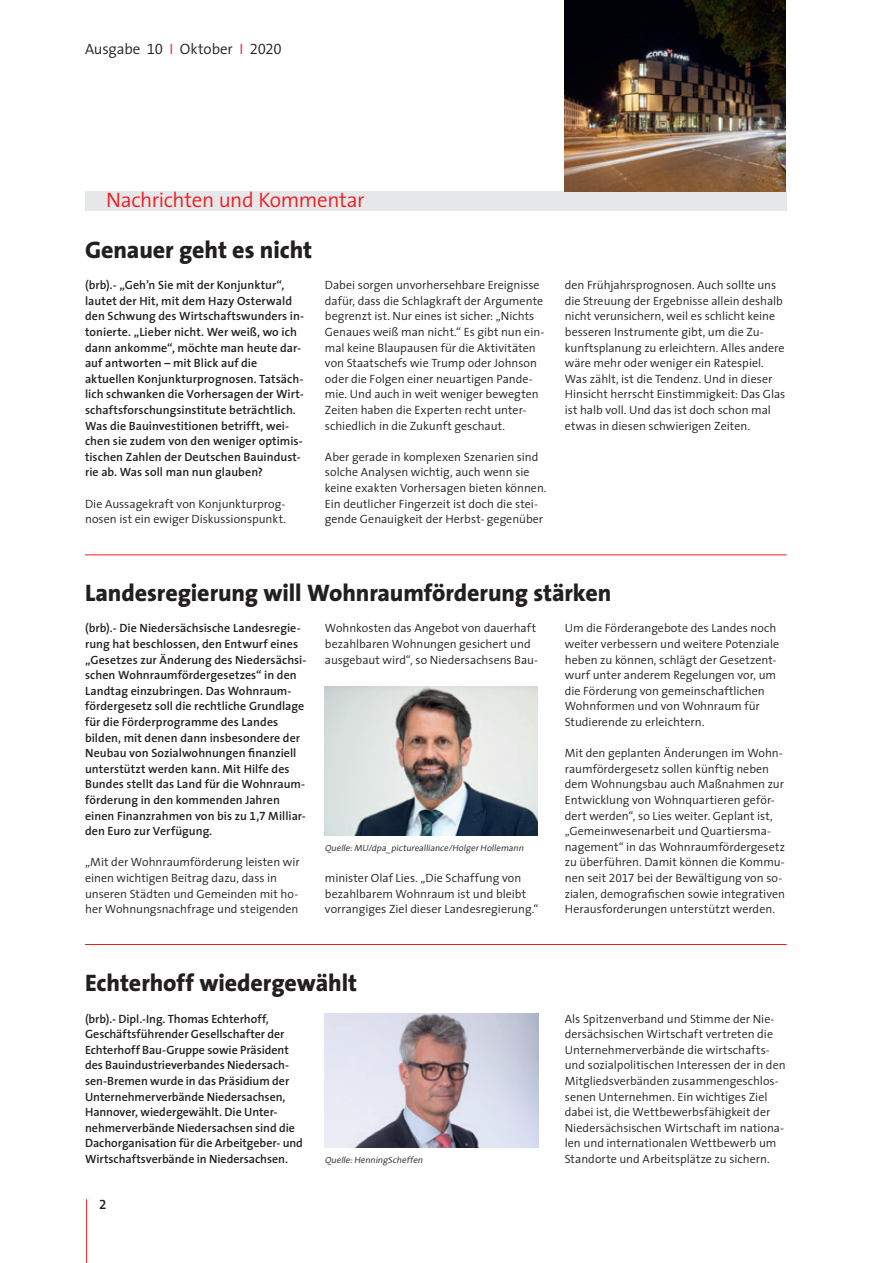
<style>
.page{position:relative;width:893px;height:1263px;background:#fff}
.page>*{position:absolute;margin:0;border:0;box-sizing:border-box;transform-origin:0 0}
.Überschrift{font:800 24px "LBS Thesis";letter-spacing:-.005em;color:#231f20}
.Subtitel{font:300 21px "LBS Thesis";letter-spacing:-.02em;color:#ee1d23}
.Zeile_links{font:300 15px "LBS Thesis";letter-spacing:-.015em;color:#231f20}
.t1{font:600 13.5px "LBS Thesis";color:#231f20}
.Fliesstext{font:300 12px/15.6px "LBS Thesis";color:#231f20}
.Fliesstext-2{font:600 12px/15.6px "LBS Thesis";color:#231f20}
.Fortsetzung_Titel{font:italic 300 9px "LBS Thesis";color:#231f20}
.s1{color:#ee1d23}
</style>
<div class="page">
<hr style="left:86px;top:1199px;width:1px;height:64px;background:#ee1d23">
<div style="left:85px;top:191px;width:702px;height:19px;background:#e6e7e9"></div>
<img style="left:565px;top:0;width:221px;height:191px">
<hr style="left:85px;top:944px;width:702px;height:1px;background:#ee1d23">
<hr style="left:85px;top:554px;width:702px;height:1px;background:#ee1d23">
<img style="left:325px;top:687px;width:213px;height:149px">
<img style="left:325px;top:1013px;width:213px;height:134px">
<p class="Zeile_links" style="left:85px;top:36px;width:198px">Ausgabe 10 <span class="s1">I</span> Oktober <span class="s1">I</span> 2020</p>
<p class="Subtitel" style="left:106px;top:183px;width:260px">Nachrichten und Kommentar</p>
<p class="Überschrift" style="left:85px;top:230px;width:229px">Genauer geht es nicht</p>
<p class="Fliesstext-2" style="left:85px;top:277px;width:221px">(brb).- „Geh’n Sie mit der Konjunktur“, lautet der Hit, mit dem Hazy Osterwald den Schwung des Wirtschaftswunders in&shy;tonierte. „Lieber nicht. Wer weiß, wo ich dann ankomme“, möchte man heute dar&shy;auf antworten – mit Blick auf die aktuellen Konjunkturprognosen. Tatsäch&shy;lich schwanken die Vorhersagen der Wirt&shy;schaftsforschungsinstitute beträchtlich.<br>Was die Bauinvestitionen betrifft, wei&shy;chen sie zudem von den weniger optimis&shy;tischen Zahlen der Deutschen Bauindust&shy;rie ab. Was soll man nun -glauben?</p>
<p class="Fliesstext" style="left:85px;top:495px;width:202px">Die Aussagekraft von Konjunkturprog&shy;nosen ist ein ewiger Diskussionspunkt.</p>
<p class="Fliesstext" style="left:325px;top:277px;width:221px">Dabei sorgen unvorhersehbare Ereignisse dafür, dass die Schlagkraft der Argumente begrenzt ist. Nur eines ist sicher: „Nichts Genaues weiß man nicht.“ Es gibt nun ein&shy;mal keine Blaupausen für die Aktivitäten von Staatschefs wie Trump oder Johnson oder die Folgen einer neuartigen Pande&shy;mie. Und auch in weit weniger bewegten Zeiten haben die Experten recht unter&shy;schiedlich in die Zukunft geschaut.</p>
<p class="Fliesstext" style="left:325px;top:449px;width:223px">Aber gerade in komplexen Szenarien sind solche Analysen wichtig, auch wenn sie keine exakten Vorhersagen bieten können.<br>Ein deutlicher Fingerzeit ist doch die stei&shy;gende Genauigkeit der Herbst- gegenüber</p>
<p class="Fliesstext" style="left:565px;top:277px;width:222px">den Frühjahrsprognosen. Auch sollte uns die Streuung der Ergebnisse allein deshalb nicht verunsichern, weil es schlicht keine besseren Instrumente gibt, um die Zu&shy;kunftsplanung zu erleichtern. Alles andere wäre mehr oder weniger ein Ratespiel.<br>Was zählt, ist die Tendenz. Und in dieser Hinsicht herrscht Einstimmigkeit: Das Glas ist halb voll. Und das ist doch schon mal etwas in diesen schwierigen Zeiten.</p>
<p class="Überschrift" style="left:85px;top:573px;width:528px">Landesregierung will Wohnraumförderung stärken</p>
<p class="Fliesstext-2" style="left:85px;top:620px;width:223px">(brb).- Die Niedersächsische Landesregie&shy;rung hat beschlossen, den Entwurf eines „Gesetzes zur Änderung des Niedersächsi&shy;schen Wohnraumfördergesetzes“ in den Landtag einzubringen. Das Wohnraum&shy;fördergesetz soll die rechtliche Grundlage für die Förderprogramme des Landes bilden, mit denen dann insbesondere der Neubau von Sozialwohnungen finanziell unterstützt werden kann. Mit Hilfe des Bundes stellt das Land für die Wohnraum&shy;förderung in den kommenden Jahren einen Finanzrahmen von bis zu 1,7 Milliar&shy;den Euro zur Verfügung.</p>
<p class="Fliesstext" style="left:85px;top:854px;width:216px">„Mit der Wohnraumförderung leisten wir einen wichtigen Beitrag dazu, dass in unseren Städten und Gemeinden mit ho&shy;her Wohnungsnachfrage und steigenden</p>
<p class="Fliesstext" style="left:325px;top:620px;width:215px">Wohnkosten das Angebot von dauerhaft bezahlbaren Wohnungen gesichert und ausgebaut wird“, so Niedersachsens Bau-</p>
<p class="Fliesstext" style="left:565px;top:620px;width:216px">Um die Förderangebote des Landes noch weiter verbessern und weitere Potenziale heben zu können, schlägt der Gesetzent&shy;wurf unter anderem Regelungen vor, um die Förderung von gemeinschaftlichen Wohnformen und von Wohnraum für Studierende zu erleichtern.</p>
<p class="Fliesstext" style="left:565px;top:745px;width:222px">Mit den geplanten Änderungen im Wohn&shy;raumfördergesetz sollen künftig neben dem Wohnungsbau auch Maßnahmen zur Entwicklung von Wohnquartieren geför&shy;dert werden“, so Lies weiter. Geplant ist, „Gemeinwesenarbeit und Quartiersma&shy;nagement“ in das Wohnraumfördergesetz zu überführen. Damit können die Kommu&shy;nen seit 2017 bei der Bewältigung von so&shy;zialen, demografischen sowie integrativen Herausforderungen unterstützt werden.</p>
<p class="Fortsetzung_Titel" style="left:325px;top:840px;width:202px">Quelle:MU/dpa_picturealliance/HolgerHollemann</p>
<p class="Fliesstext" style="left:325px;top:870px;width:215px">minister Olaf Lies. „Die Schaffung von bezahlbarem Wohnraum ist und bleibt vorrangiges Ziel dieser Landesregierung.“</p>
<p class="Überschrift" style="left:85px;top:963px;width:274px">Echterhoff wiedergewählt</p>
<p class="Fliesstext-2" style="left:85px;top:1010px;width:219px">(brb).- Dipl.-Ing. Thomas Echterhoff, Geschäftsführender Gesellschafter der Echterhoff Bau-Gruppe sowie Präsident des Bauindustrieverbandes Niedersach&shy;sen-Bremen wurde in das Präsidium der Unternehmerverbände Niedersachsen, Hannover, wiedergewählt. Die Unter&shy;nehmerverbände Niedersachsen sind die Dachorganisation für die Arbeitgeber- und Wirtschaftsverbände in Niedersachsen.</p>
<p class="Fliesstext" style="left:565px;top:1010px;width:222px">Als Spitzenverband und Stimme der Nie&shy;dersächsischen Wirtschaft vertreten die Unternehmerverbände die wirtschafts&shy;und sozialpolitischen Interessen der in den Mitgliedsverbänden zusammengeschlos&shy;senen Unternehmen. Ein wichtiges Ziel dabei ist, die Wettbewerbsfähigkeit der Niedersächsischen Wirtschaft im nationa&shy;len und internationalen Wettbewerb um Standorte und Arbeitsplätze zu sichern.</p>
<p class="Fortsetzung_Titel" style="left:325px;top:1152px;width:102px">Quelle:HenningScheffen</p>
<p class="t1" style="left:99px;top:1193px;width:9px">2</p>
</div>
